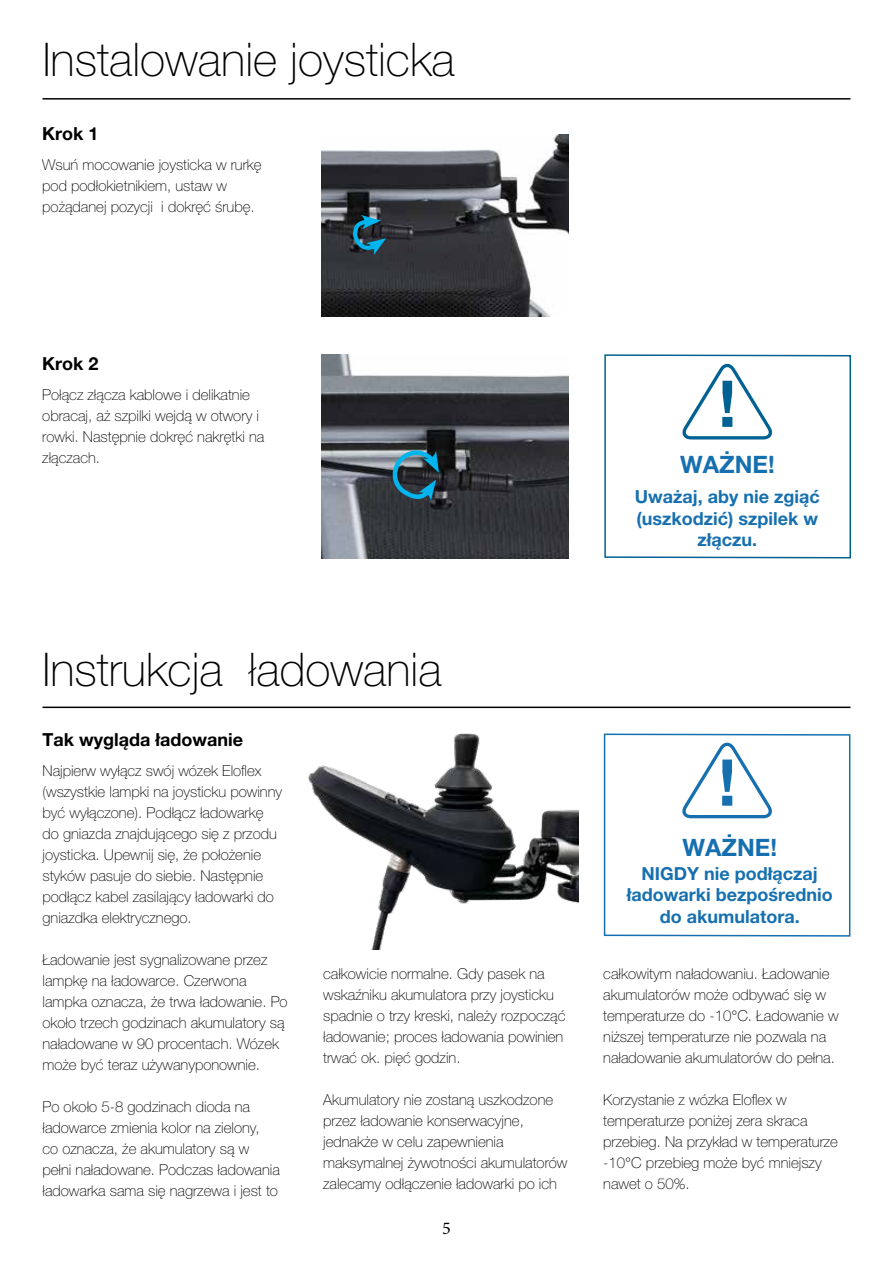
<style>
.page{position:relative;width:893px;height:1263px;background:#fff}
.page>*{position:absolute;margin:0;border:0;box-sizing:border-box;transform-origin:0 0}
.t1{font:100 46.5px "Helvetica Neue LT Pro";color:#000}
.t2{font:700 24px "Helvetica Neue LT Pro";color:#1670b0}
.t3{font:700 18px/21.6px "Helvetica Neue LT Pro";color:#1670b0;text-align:center}
.t4{font:700 18px "Helvetica Neue LT Pro";color:#000}
.t5{font:18px "Minion Pro";color:#000}
.t6{font:100 15px/21px "Helvetica Neue LT Pro";color:#000}
</style>
<div class="page">
<hr style="left:43px;top:98px;width:807px;height:2px;background:#000">
<img style="left:322px;top:134px;width:246px;height:183px">
<img style="left:322px;top:354px;width:246px;height:204px">
<svg style="left:351px;top:215px;width:35px;height:40px"></svg>
<svg style="left:604px;top:354px;width:247px;height:205px"></svg>
<svg style="left:678px;top:364px;width:95px;height:77px"></svg>
<svg style="left:386px;top:443px;width:53px;height:61px;background:#335968"></svg>
<img style="left:309px;top:734px;width:270px;height:215px">
<svg style="left:603px;top:733px;width:248px;height:204px"></svg>
<hr style="left:43px;top:706px;width:807px;height:2px;background:#000">
<svg style="left:678px;top:743px;width:95px;height:77px"></svg>
<h1 class="t1" style="left:43px;top:33px;width:414px">Instalowanie joysticka</h1>
<p class="t4" style="left:42px;top:123px;width:58px">Krok 1</p>
<p class="t6" style="left:42px;top:154px;width:221px">Wsuń mocowanie joysticka w rurkę pod podłokietnikiem, ustaw w pożądanej pozycji i dokręć śrubę.</p>
<p class="t4" style="left:42px;top:353px;width:58px">Krok 2</p>
<p class="t6" style="left:42px;top:384px;width:223px">Połącz złącza kablowe i delikatnie obracaj, aż szpilki wejdą w otwory i rowki. Następnie dokręć nakrętki na złączach.</p>
<h2 class="t2" style="left:680px;top:449px;width:96px">WAŻNE!</h2>
<p class="t3" style="left:635px;top:485px;width:186px">Uważaj, aby nie zgiąć (uszkodzić) szpilek w złączu.</p>
<h1 class="t1" style="left:43px;top:643px;width:401px">Instrukcja ładowania</h1>
<p class="t4" style="left:43px;top:729px;width:202px">Tak wygląda ładowanie</p>
<p class="t6" style="left:43px;top:760px;width:241px">Najpierw wyłącz swój wózek Eloflex (wszystkie lampki na joysticku powinny być wyłączone). Podłącz ładowarkę do gniazda znajdującego się z przodu joysticka. Upewnij się, że położenie styków pasuje do siebie. Następnie podłącz kabel zasilający ładowarki do gniazdka elektrycznego.</p>
<p class="t6" style="left:43px;top:949px;width:247px">Ładowanie jest sygnalizowane przez lampkę na ładowarce. Czerwona lampka oznacza, że trwa ładowanie. Po około trzech godzinach akumulatory są naładowane w 90 procentach. Wózek może być teraz używanyponownie.</p>
<p class="t6" style="left:43px;top:1096px;width:239px">Po około 5-8 godzinach dioda na ładowarce zmienia kolor na zielony,<br>co oznacza, że akumulatory są w pełni naładowane. Podczas ładowania ładowarka sama się nagrzewa i jest to</p>
<p class="t6" style="left:323px;top:963px;width:244px">całkowicie normalne. Gdy pasek na wskaźniku akumulatora przy joysticku spadnie o trzy kreski, należy rozpocząć ładowanie; proces ładowania powinien trwać ok. pięć godzin.</p>
<p class="t6" style="left:323px;top:1089px;width:246px">Akumulatory nie zostaną uszkodzone przez ładowanie konserwacyjne, jednakże w celu zapewnienia maksymalnej żywotności akumulatorów zalecamy odłączenie ładowarki po ich</p>
<p class="t5" style="left:442px;top:1217px;width:10px">5</p>
<h2 class="t2" style="left:682px;top:833px;width:96px">WAŻNE!</h2>
<p class="t3" style="left:627px;top:862px;width:207px">NIGDY nie podłączaj ładowarki bezpośrednio do akumulatora.</p>
<p class="t6" style="left:603px;top:963px;width:237px">całkowitym naładowaniu. Ładowanie akumulatorów może odbywać się w temperaturze do -10°C. Ładowanie w niższej temperaturze nie pozwala na naładowanie akumulatorów do pełna.</p>
<p class="t6" style="left:603px;top:1089px;width:236px">Korzystanie z wózka Eloflex w temperaturze poniżej zera skraca przebieg. Na przykład w temperaturze -10°C przebieg może być mniejszy nawet o 50%.</p>
</div>
